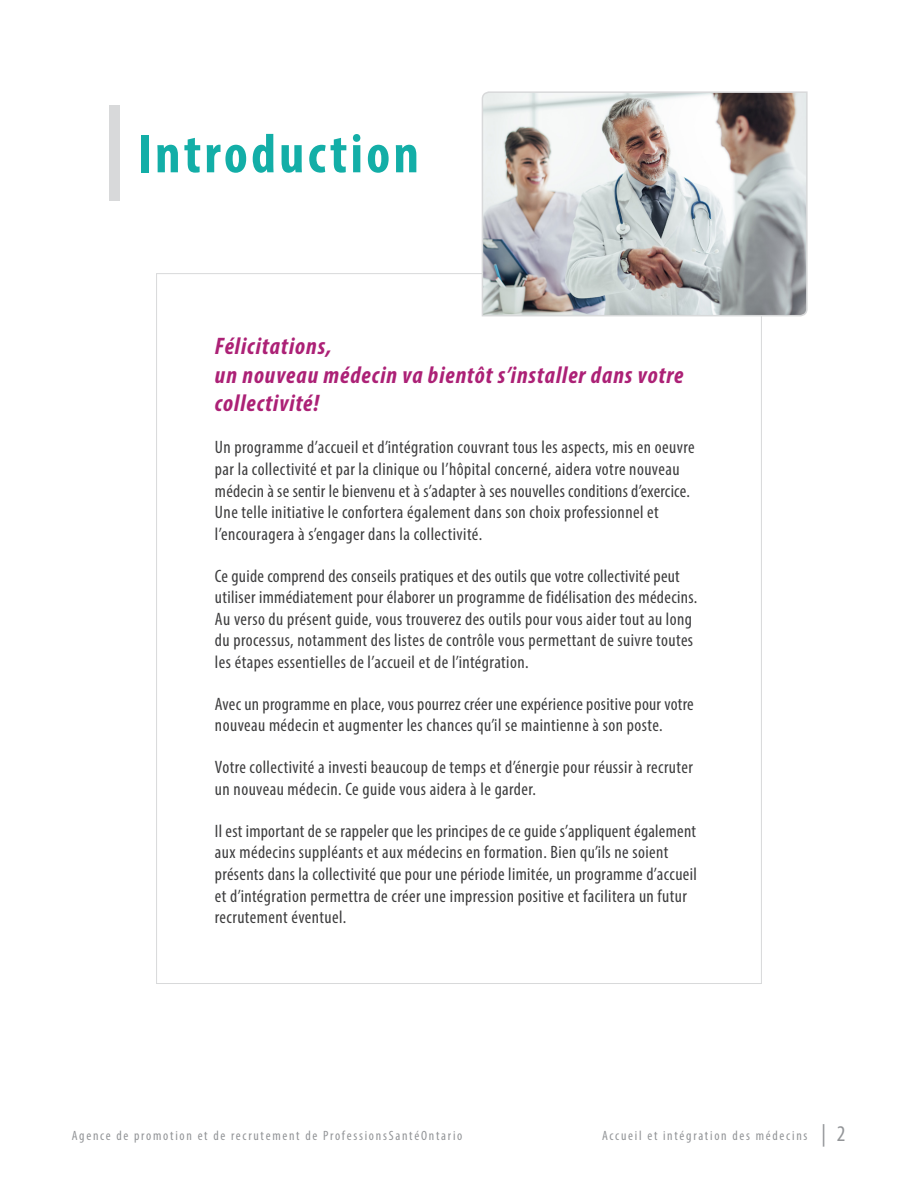
<style>
.page{position:relative;width:918px;height:1188px;background:#fff}
.page>*{position:absolute;margin:0;border:0;box-sizing:border-box;transform-origin:0 0}
.t1{font:700 condensed 55.5px "Myriad Pro";letter-spacing:.06em;color:#13aea7}
.t2{font:italic 700 condensed 24px/28.8px "Myriad Pro";letter-spacing:.04em;color:#ac2176}
.t3{font:condensed 18px/21.6px "Myriad Pro";letter-spacing:.025em;color:#3e3e3f}
.t4{font:condensed 13.5px "Myriad Pro";letter-spacing:.13em;color:#939598}
.s1{font-size:22.5px}
</style>
<div class="page">
<img style="left:481px;top:91px;width:327px;height:226px">
<div style="left:109px;top:106px;width:11px;height:95px;background:#d8d9da"></div>
<p class="t1" style="left:138px;top:119px;width:282px">Introduction</p>
<p class="t2" style="left:215px;top:331px;width:470px">Félicitations,<br>un nouveau médecin va bientôt s’installer dans votre collectivité!</p>
<p class="t3" style="left:215px;top:436px;width:481px">Un programme d’accueil et d’intégration couvrant tous les aspects, mis en oeuvre par la collectivité et par la clinique ou l’hôpital concerné, aidera votre nouveau médecin à se sentir le bienvenu et à s’adapter à ses nouvelles conditions d’exercice.<br>Une telle initiative le confortera également dans son choix professionnel et l’encouragera à s’engager dans la collectivité.</p>
<p class="t3" style="left:215px;top:565px;width:484px">Ce guide comprend des conseils pratiques et des outils que votre collectivité peut utiliser immédiatement pour élaborer un programme de fidélisation des médecins.<br>Au verso du présent guide, vous trouverez des outils pour vous aider tout au long du processus, notamment des listes de contrôle vous permettant de suivre toutes les étapes essentielles de l’accueil et de l’intégration.</p>
<p class="t3" style="left:215px;top:693px;width:480px">Avec un programme en place, vous pourrez créer une expérience positive pour votre nouveau médecin et augmenter les chances qu’il se maintienne à son poste.</p>
<p class="t3" style="left:215px;top:756px;width:479px">Votre collectivité a investi beaucoup de temps et d’énergie pour réussir à recruter un nouveau médecin. Ce guide vous aidera à le garder.</p>
<p class="t3" style="left:215px;top:820px;width:483px">Il est important de se rappeler que les principes de ce guide s’appliquent également aux médecins suppléants et aux médecins en formation. Bien qu’ils ne soient présents dans la collectivité que pour une période limitée, un programme d’accueil et d’intégration permettra de créer une impression positive et facilitera un futur recrutement éventuel.</p>
<p class="t4" style="left:72px;top:1127px;width:392px">Agence de promotion et de recrutement de ProfessionsSantéOntario</p>
<p class="t4" style="left:602px;top:1127px;width:245px">Accueil et intégration des médecins <span class="s1">| 2</span></p>
</div>
